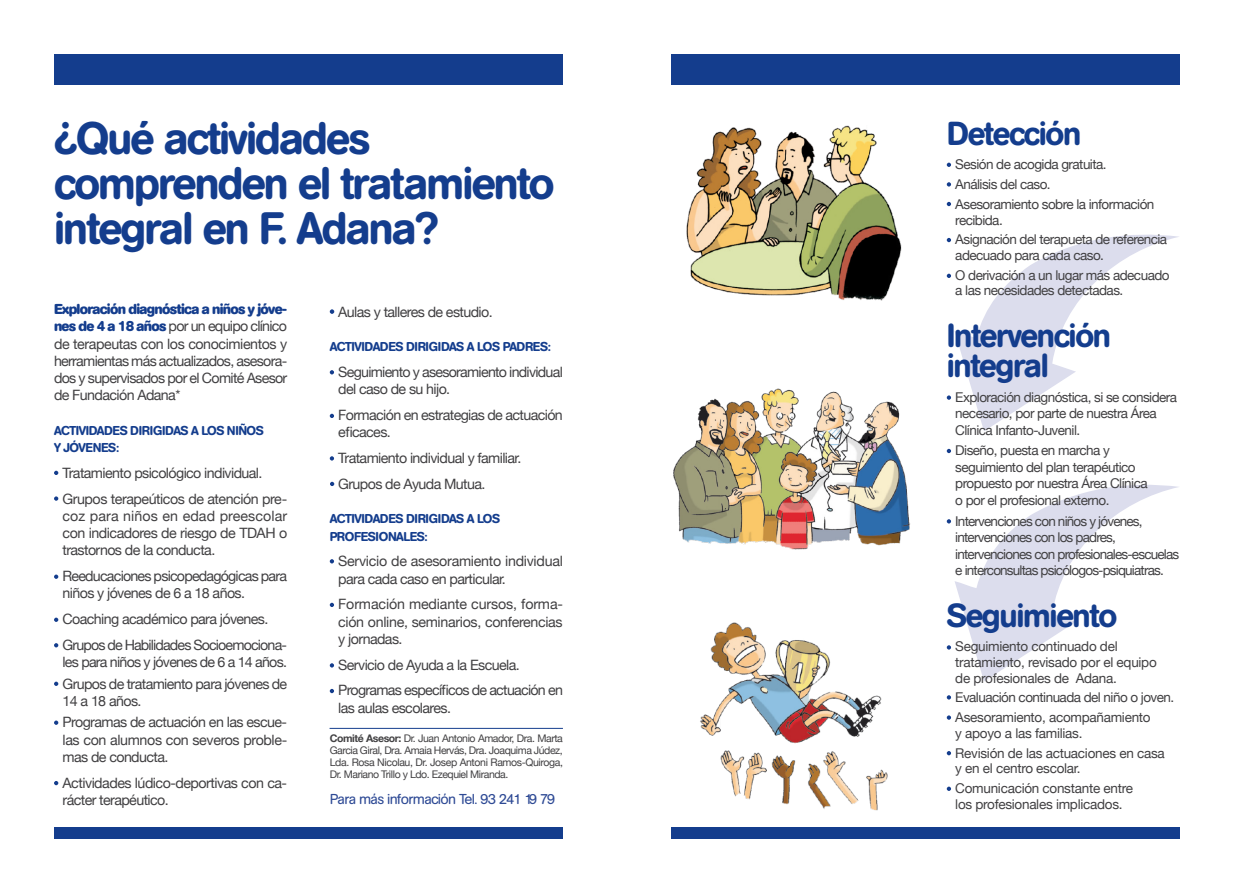
<style>
.page{position:relative;width:1234px;height:893px;background:#fff}
.page>*{position:absolute;margin:0;border:0;box-sizing:border-box;transform-origin:0 0}
.t1{font:500 45px/45px "AG Book Rounded";letter-spacing:-.04em;color:#143d8d}
.t2{font:500 33px/30px "AG Book Rounded";letter-spacing:-.04em;color:#143d8d}
.t3{font:14.25px/17.2px "Helvetica Neue";letter-spacing:-.04em;color:#414042}
.t4{font:14.25px/25.8px "Helvetica Neue";letter-spacing:-.06em;color:#414042}
.t5{font:14.25px/17.2px "Helvetica Neue";letter-spacing:-.02em;color:#414042}
.t6{font:700 14.25px "AG Book Rounded";letter-spacing:-.05em;color:#143d8d}
.t7{font:14.25px "AG Book Rounded";letter-spacing:-.045em;color:#2e4a95}
.t8{font:13.5px/19.8px "Helvetica Neue";letter-spacing:-.04em;color:#414042}
.t9{font:13.5px/15.6px "Helvetica Neue";letter-spacing:-.02em;color:#414042}
.t10{font:13.5px/16.5px "Helvetica Neue";letter-spacing:-.06em;color:#414042}
.t11{font:500 12.75px/17.2px "AG Book Rounded";letter-spacing:-.025em;color:#143d8d}
.t12{font:10.5px/12px "Helvetica Neue";letter-spacing:-.04em;color:#414042;text-align:justify}
.s1{font-family:"AG Book Rounded";font-weight:700;color:#143d8d}
.s2{font-weight:700}
</style>
<div class="page">
<svg style="left:955px;top:234px;width:224px;height:197px"></svg>
<svg style="left:955px;top:485px;width:223px;height:196px"></svg>
<div style="left:54px;top:54px;width:509px;height:31px;background:#143d8d"></div>
<div style="left:671px;top:54px;width:508px;height:31px;background:#143d8d"></div>
<div style="left:54px;top:827px;width:509px;height:12px;background:#143d8d"></div>
<div style="left:671px;top:827px;width:508px;height:12px;background:#143d8d"></div>
<svg style="left:330px;top:309px;width:4px;height:5px"></svg>
<svg style="left:946px;top:395px;width:4px;height:5px"></svg>
<svg style="left:946px;top:449px;width:4px;height:4px"></svg>
<svg style="left:946px;top:519px;width:4px;height:4px"></svg>
<svg style="left:946px;top:645px;width:4px;height:5px"></svg>
<svg style="left:946px;top:695px;width:4px;height:4px"></svg>
<svg style="left:946px;top:715px;width:4px;height:5px"></svg>
<svg style="left:946px;top:751px;width:4px;height:4px"></svg>
<svg style="left:946px;top:787px;width:4px;height:4px"></svg>
<svg style="left:946px;top:163px;width:4px;height:4px"></svg>
<svg style="left:946px;top:182px;width:4px;height:5px"></svg>
<svg style="left:946px;top:202px;width:4px;height:4px"></svg>
<svg style="left:946px;top:238px;width:4px;height:4px"></svg>
<svg style="left:946px;top:274px;width:4px;height:4px"></svg>
<svg style="left:330px;top:370px;width:4px;height:4px"></svg>
<svg style="left:330px;top:414px;width:4px;height:4px"></svg>
<svg style="left:330px;top:456px;width:4px;height:5px"></svg>
<svg style="left:330px;top:559px;width:4px;height:4px"></svg>
<svg style="left:330px;top:603px;width:4px;height:4px"></svg>
<svg style="left:330px;top:663px;width:4px;height:4px"></svg>
<svg style="left:330px;top:689px;width:4px;height:4px"></svg>
<svg style="left:54px;top:471px;width:4px;height:4px"></svg>
<svg style="left:54px;top:496px;width:4px;height:5px"></svg>
<svg style="left:54px;top:575px;width:4px;height:4px"></svg>
<svg style="left:54px;top:618px;width:4px;height:4px"></svg>
<svg style="left:54px;top:643px;width:4px;height:4px"></svg>
<svg style="left:54px;top:682px;width:4px;height:4px"></svg>
<svg style="left:54px;top:720px;width:4px;height:5px"></svg>
<svg style="left:54px;top:781px;width:4px;height:4px"></svg>
<svg style="left:330px;top:482px;width:4px;height:4px"></svg>
<img style="left:700px;top:622px;width:188px;height:189px">
<img style="left:673px;top:388px;width:237px;height:162px">
<img style="left:686px;top:125px;width:216px;height:176px">
<hr style="left:329px;top:728px;width:234px;height:1px;background:#143d8d">
<h1 class="t1" style="left:54px;top:116px;width:502px">¿Qué actividades comprenden el tratamiento integral en F. Adana?</h1>
<p class="t6" style="left:54px;top:301px;width:235px">Exploración diagnóstica a niños y jóve-</p>
<p class="t3" style="left:54px;top:317px;width:235px;text-align:justify"><span class="s1">nes de 4 a 18 años</span> por un equipo clínico de terapeutas con los conocimientos y herramientas más actualizados, asesora&shy;dos y supervisados por el Comité Asesor de Fundación Adana*</p>
<p class="t11" style="left:54px;top:422px;width:211px">Actividades dirigidas a los niños y jóvenes:</p>
<p class="t3" style="left:63px;top:460px;width:226px;line-height:25.8px">Tratamiento psicológico individual.<br>Grupos terapeúticos de atención pre-</p>
<p class="t3" style="left:63px;top:507px;width:226px;text-align:justify">coz para niños en edad preescolar con indicadores de riesgo de TDAH o trastornos de la conducta.</p>
<p class="t3" style="left:63px;top:567px;width:226px">Reeducaciones psicopedagógicas para niños y jóvenes de 6 a 18 años.</p>
<p class="t4" style="left:63px;top:606px;width:226px">Coaching académico para jóvenes.<br>Grupos de Habilidades Socioemociona-</p>
<p class="t3" style="left:63px;top:651px;width:226px;line-height:21.5px">les para niños y jóvenes de 6 a 14 años.<br>Grupos de tratamiento para jóvenes de</p>
<p class="t3" style="left:63px;top:690px;width:226px;line-height:21.5px">14 a 18 años.<br>Programas de actuación en las escue-</p>
<p class="t3" style="left:63px;top:731px;width:226px">las con alumnos con severos proble&shy;mas de conducta.</p>
<p class="t3" style="left:63px;top:774px;width:226px">Actividades lúdico-deportivas con ca&shy;rácter terapéutico.</p>
<p class="t3" style="left:338px;top:303px;width:156px">Aulas y talleres de estudio.</p>
<p class="t11" style="left:330px;top:338px;width:223px">Actividades dirigidas a los padres:</p>
<p class="t3" style="left:338px;top:363px;width:226px">Seguimiento y asesoramiento individual del caso de su hijo.</p>
<p class="t3" style="left:338px;top:406px;width:226px">Formación en estrategias de actuación eficaces.</p>
<p class="t3" style="left:338px;top:445px;width:184px;line-height:25.8px">Tratamiento individual y familiar.<br>Grupos de Ayuda Mutua.</p>
<p class="t11" style="left:330px;top:510px;width:172px">Actividades dirigidas a los profesionales:</p>
<p class="t5" style="left:338px;top:552px;width:226px">Servicio de asesoramiento individual para cada caso en particular.</p>
<p class="t3" style="left:338px;top:595px;width:226px;text-align:justify">Formación mediante cursos, forma&shy;ción online, seminarios, conferencias y jornadas.</p>
<p class="t3" style="left:338px;top:651px;width:226px;line-height:25.8px">Servicio de Ayuda a la Escuela.<br>Programas específicos de actuación en</p>
<p class="t3" style="left:338px;top:699px;width:114px">las aulas escolares.</p>
<p class="t12" style="left:330px;top:732px;width:235px"><span class="s2">Comité Asesor:</span> Dr. Juan Antonio Amador, Dra. Marta Garcia Giral, Dra. Amaia Hervás, Dra. Joaquima Júdez, Lda. Rosa Nicolau, Dr. Josep Antoni Ramos-Quiroga, Dr. Mariano Trillo y Ldo. Ezequiel Miranda.</p>
<p class="t7" style="left:330px;top:790px;width:227px">Para más información Tel. 93 241 19 79</p>
<h2 class="t2" style="left:946px;top:119px;width:136px">Detección</h2>
<p class="t8" style="left:955px;top:154px;width:200px">Sesión de acogida gratuita.<br>Análisis del caso.<br>Asesoramiento sobre la información</p>
<p class="t8" style="left:955px;top:210px;width:213px">recibida.<br>Asignación del terapueta de referencia</p>
<p class="t8" style="left:955px;top:245px;width:216px">adecuado para cada caso.<br>O derivación a un lugar más adecuado</p>
<p class="t8" style="left:955px;top:281px;width:169px">a las necesidades detectadas.</p>
<h2 class="t2" style="left:946px;top:321px;width:166px">Intervención integral</h2>
<p class="t8" style="left:955px;top:388px;width:223px;line-height:16.5px">Exploración diagnóstica, si se considera necesario, por parte de nuestra Área<br>Clínica Infanto-Juvenil.</p>
<p class="t8" style="left:955px;top:442px;width:194px;line-height:16.5px">Diseño, puesta en marcha y seguimiento del plan terapéutico propuesto por nuestra Área Clínica o por el profesional externo.</p>
<p class="t10" style="left:955px;top:512px;width:225px">Intervenciones con niños y jóvenes, intervenciones con los padres, intervenciones con profesionales-escuelas e interconsultas psicólogos-psiquiatras.</p>
<h2 class="t2" style="left:946px;top:601px;width:172px">Seguimiento</h2>
<p class="t9" style="left:955px;top:639px;width:203px">Seguimiento continuado del tratamiento, revisado por el equipo de profesionales de Adana.</p>
<p class="t8" style="left:955px;top:688px;width:220px">Evaluación continuada del niño o joven.<br>Asesoramiento, acompañamiento</p>
<p class="t9" style="left:955px;top:723px;width:211px;line-height:19.8px">y apoyo a las familias.<br>Revisión de las actuaciones en casa</p>
<p class="t9" style="left:955px;top:758px;width:179px;line-height:19.8px">y en el centro escolar.<br>Comunicación constante entre</p>
<p class="t9" style="left:955px;top:796px;width:169px">los profesionales implicados.</p>
</div>
